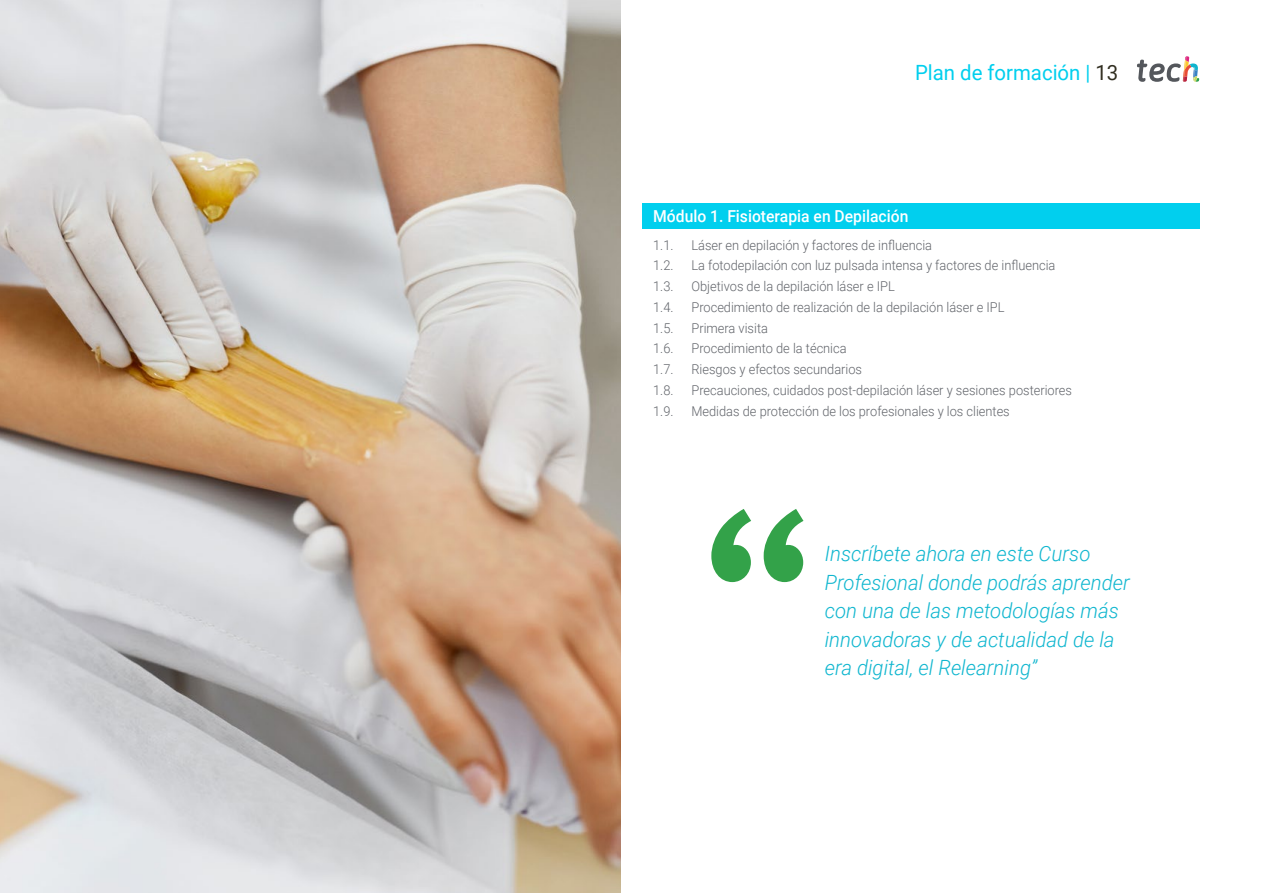
<style>
.page{position:relative;width:1263px;height:893px;background:#fff}
.page>*{position:absolute;margin:0;border:0;box-sizing:border-box;transform-origin:0 0}
.t1{font:italic 300 21px/28.5px "Roboto";color:#0fb6cf}
.t2{font:21px "Roboto";color:#01cfee}
.t3{font:500 16.5px "Roboto";color:#fff;scale:.95 1}
.t4{font:300 13.5px "Roboto";color:#61646a;scale:.95 1}
.s1{color:#312e20}
</style>
<div class="page">
<img style="left:0;top:0;width:621px;height:893px">
<div style="left:642px;top:204px;width:557px;height:25px;background:#01cfee"></div>
<svg style="left:1137px;top:56px;width:62px;height:26px"></svg>
<svg style="left:711px;top:509px;width:92px;height:73px"></svg>
<h1 class="t2" style="left:915px;top:57px;width:205px">Plan de formación | <span class="s1">13</span></h1>
<p class="t3" style="left:653px;top:205px;width:270px">Módulo 1. Fisioterapia en Depilación</p>
<p class="t4" style="left:653px;top:235px;width:23px">1.1.</p>
<p class="t4" style="left:691px;top:235px;width:255px">Láser en depilación y factores de influencia</p>
<p class="t4" style="left:653px;top:256px;width:23px">1.2.</p>
<p class="t4" style="left:691px;top:256px;width:385px">La fotodepilación con luz pulsada intensa y factores de influencia</p>
<p class="t4" style="left:653px;top:277px;width:23px">1.3.</p>
<p class="t4" style="left:691px;top:277px;width:216px">Objetivos de la depilación láser e IPL</p>
<p class="t4" style="left:653px;top:298px;width:23px">1.4.</p>
<p class="t4" style="left:691px;top:298px;width:331px">Procedimiento de realización de la depilación láser e IPL</p>
<p class="t4" style="left:653px;top:318px;width:23px">1.5.</p>
<p class="t4" style="left:691px;top:318px;width:82px">Primera visita</p>
<p class="t4" style="left:653px;top:339px;width:23px">1.6.</p>
<p class="t4" style="left:691px;top:339px;width:165px">Procedimiento de la técnica</p>
<p class="t4" style="left:653px;top:360px;width:23px">1.7.</p>
<p class="t4" style="left:691px;top:360px;width:181px">Riesgos y efectos secundarios</p>
<p class="t4" style="left:653px;top:381px;width:23px">1.8.</p>
<p class="t4" style="left:691px;top:381px;width:402px">Precauciones, cuidados post-depilación láser y sesiones posteriores</p>
<p class="t4" style="left:653px;top:401px;width:23px">1.9.</p>
<p class="t4" style="left:691px;top:401px;width:337px">Medidas de protección de los profesionales y los clientes</p>
<h1 class="t1" style="left:825px;top:539px;width:307px">Inscríbete ahora en este Curso<br>Profesional donde podrás aprender con una de las metodologías más innovadoras y de actualidad de la era digital, el Relearning”</h1>
</div>
